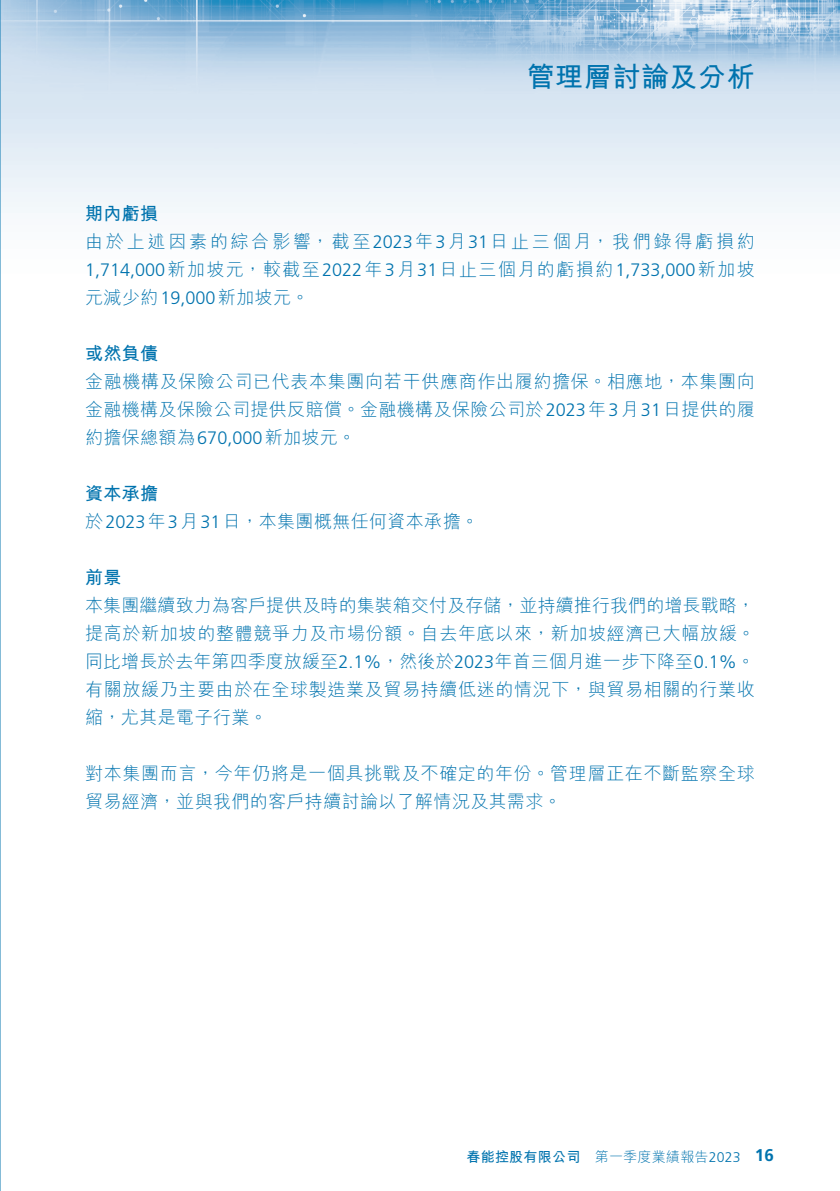
<style>
.page{position:relative;width:840px;height:1191px;background:#fff}
.page>*{position:absolute;margin:0;border:0;box-sizing:border-box;transform-origin:0 0}
.t1{font:700 28px "M Hei HK";letter-spacing:.02em;color:#0073ae}
._00_txt{font:300 18px/28px "M Hei HK";letter-spacing:.035em;color:#0073ae;text-align:justify}
._02_H2{font:700 18px "M Hei HK";letter-spacing:.02em;color:#0073ae}
.t2{font:700 14px "M Hei HK";letter-spacing:.015em;color:#0073ae}
.s1{font-family:"Frutiger LT Std"}
.s2{font-weight:300}
.s3{font-family:"Frutiger LT Std";font-weight:300}
.s4{font-family:"Frutiger LT Std";font-size:17px}
</style>
<div class="page">
<svg style="left:1px;top:0;width:838px;height:213px;background:#cbdeee"></svg>
<svg style="left:0;top:0;width:1px;height:1191px"></svg>
<h1 class="t1" style="left:526px;top:56px;width:229px">管理層討論及分析</h1>
<p class="_02_H2" style="left:85px;top:200px;width:75px">期內虧損</p>
<p class="_00_txt" style="left:85px;top:227px;width:671px">由於上述因素的綜合影響，截至<span class="s1">2023</span>年<span class="s1">3</span>月<span class="s1">31</span>日止三個月，我們錄得虧損約<span class="s1">1,714,000</span>新加坡元，較截至<span class="s1">2022</span>年<span class="s1">3</span>月<span class="s1">31</span>日止三個月的虧損約<span class="s1">1,733,000</span>新加坡元減少約<span class="s1">19,000</span>新加坡元。</p>
<p class="_02_H2" style="left:85px;top:340px;width:75px">或然負債</p>
<p class="_00_txt" style="left:85px;top:367px;width:670px">金融機構及保險公司已代表本集團向若干供應商作出履約擔保。相應地，本集團向金融機構及保險公司提供反賠償。金融機構及保險公司於<span class="s1">2023</span>年<span class="s1">3</span>月<span class="s1">31</span>日提供的履約擔保總額為<span class="s1">670,000</span>新加坡元。</p>
<p class="_02_H2" style="left:85px;top:480px;width:75px">資本承擔</p>
<p class="_00_txt" style="left:85px;top:507px;width:395px">於<span class="s1">2023</span>年<span class="s1">3</span>月<span class="s1">31</span>日，本集團概無任何資本承擔。</p>
<p class="_02_H2" style="left:85px;top:564px;width:38px">前景</p>
<p class="_00_txt" style="left:85px;top:591px;width:671px">本集團繼續致力為客戶提供及時的集裝箱交付及存儲，並持續推行我們的增長戰略，提高於新加坡的整體競爭力及市場份額。自去年底以來，新加坡經濟已大幅放緩。同比增長於去年第四季度放緩至<span class="s1">2.1%</span>，然後於<span class="s1">2023</span>年首三個月進一步下降至<span class="s1">0.1%</span>。有關放緩乃主要由於在全球製造業及貿易持續低迷的情況下，與貿易相關的行業收縮，尤其是電子行業。</p>
<p class="_00_txt" style="left:85px;top:759px;width:671px">對本集團而言，今年仍將是一個具挑戰及不確定的年份。管理層正在不斷監察全球貿易經濟，並與我們的客戶持續討論以了解情況及其需求。</p>
<p class="t2" style="left:466px;top:1146px;width:308px">春能控股有限公司 <span class="s2">第一季度業績報告</span><span class="s3">2023</span> <span class="s4">16</span></p>
</div>
